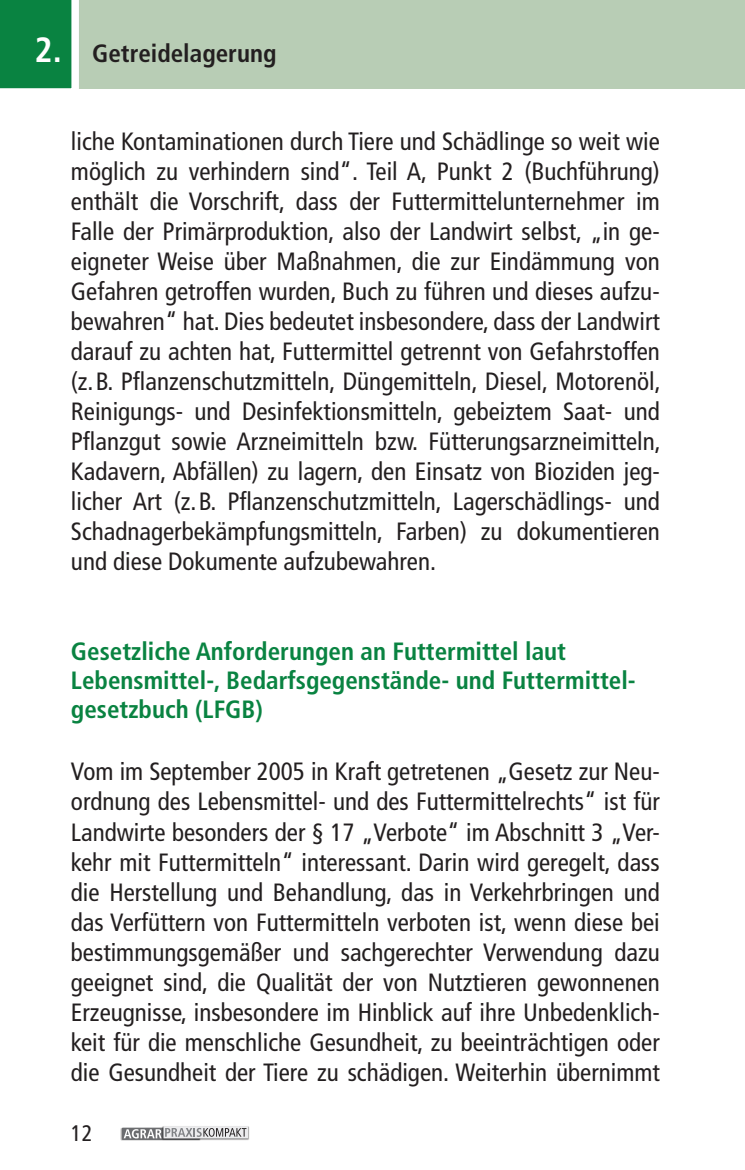
<style>
.page{position:relative;width:745px;height:1170px;background:#fff}
.page>*{position:absolute;margin:0;border:0;box-sizing:border-box;transform-origin:0 0}
.t1{font:condensed 25px/30px "Frutiger LT Std";color:#231f20;text-align:justify}
.t2{font:700 condensed 25px/28.8px "Frutiger LT";color:#098341}
.t3{font:700 condensed 25px "Frutiger LT Std";color:#231f20}
.t4{font:condensed 22.5px "Frutiger LT Std";color:#231f20}
.s1{font-size:35px;color:#fff}
</style>
<div class="page">
<div style="left:0;top:0;width:744px;height:88px;background:#b8cdb5"></div>
<svg style="left:0;top:0;width:83px;height:89px;background:#299259"></svg>
<img style="left:121px;top:1128px;width:40px;height:12px">
<div style="left:122px;top:1127px;width:78px;height:12px;background:#6c6d70"></div>
<img style="left:161px;top:1126px;width:88px;height:14px">
<div style="left:163px;top:1125px;width:85px;height:13px;background:#e7e7e8"></div>
<svg style="left:124px;top:1127px;width:122px;height:11px"></svg>
<p class="t3" style="left:35px;top:39px;width:243px"><span class="s1">2.</span> Getreidelagerung</p>
<p class="t1" style="left:71px;top:127px;width:591px">liche Kontaminationen durch Tiere und Schädlinge so weit wie möglich zu verhindern sind“. Teil A, Punkt 2 (Buchführung) enthält die Vorschrift, dass der Futtermittelunternehmer im Falle der Primärproduktion, also der Landwirt selbst, „in ge&shy;eigneter Weise über Maßnahmen, die zur Eindämmung von Gefahren getroffen wurden, Buch zu führen und dieses aufzu&shy;bewahren“ hat. Dies bedeutet insbesondere, dass der Landwirt darauf zu achten hat, Futtermittel getrennt von Gefahrstoffen (z.B. Pflanzenschutzmitteln, Düngemitteln, Diesel, Motorenöl, Reinigungs- und Desinfektionsmitteln, gebeiztem Saat- und Pflanzgut sowie Arzneimitteln bzw. Fütterungsarzneimitteln, Kadavern, Abfällen) zu lagern, den Einsatz von Bioziden jeg&shy;licher Art (z.B. Pflanzenschutzmitteln, Lagerschädlings- und Schadnagerbekämpfungsmitteln, Farben) zu dokumentieren und diese Dokumente aufzubewahren.</p>
<p class="t2" style="left:71px;top:637px;width:564px">Gesetzliche Anforderungen an Futtermittel laut<br>Lebensmittel-, Bedarfsgegenstände- und Futtermittel&shy;gesetzbuch (LFGB)</p>
<p class="t1" style="left:71px;top:757px;width:590px">Vom im September 2005 in Kraft getretenen „Gesetz zur Neu&shy;ordnung des Lebensmittel- und des Futtermittelrechts“ ist für Landwirte besonders der § 17 „Verbote“ im Abschnitt 3 „Ver&shy;kehr mit Futtermitteln“ interessant. Darin wird geregelt, dass die Herstellung und Behandlung, das in Verkehrbringen und das Verfüttern von Futtermitteln verboten ist, wenn diese bei bestimmungsgemäßer und sachgerechter Verwendung dazu geeignet sind, die Qualität der von Nutztieren gewonnenen Erzeugnisse, insbesondere im Hinblick auf ihre Unbedenklich&shy;keit für die menschliche Gesundheit, zu beeinträchtigen oder die Gesundheit der Tiere zu schädigen. Weiterhin übernimmt</p>
<p class="t4" style="left:71px;top:1119px;width:23px">12</p>
</div>
